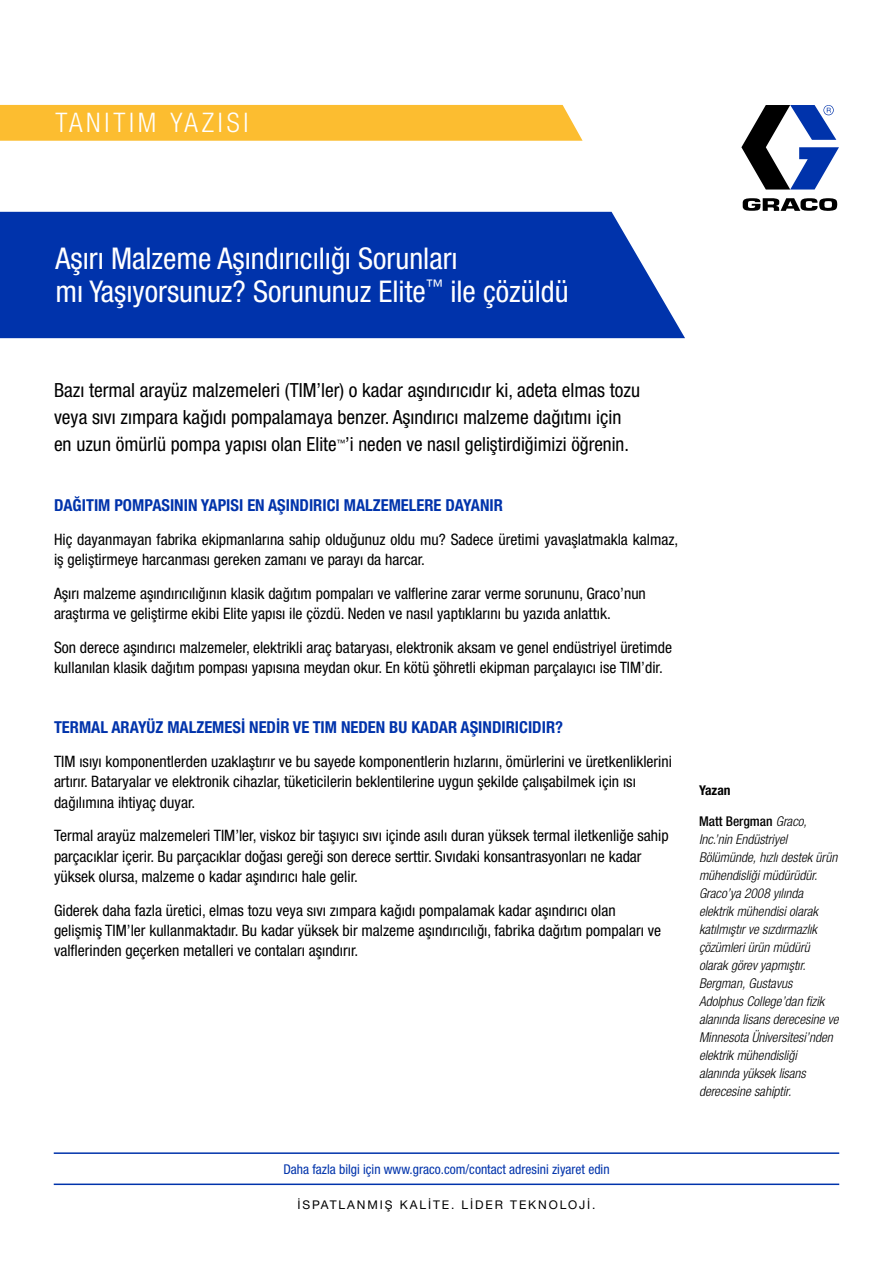
<style>
.page{position:relative;width:893px;height:1263px;background:#fff}
.page>*{position:absolute;margin:0;border:0;box-sizing:border-box;transform-origin:0 0}
.t1{font:condensed 30px/33px "Helvetica Neue LTW1 G";color:#fff}
.t2{font:300 condensed 27px "Helvetica Neue LTW1 G";letter-spacing:.14em;color:#fff}
.t3{font:condensed 19.5px/27px "Helvetica Neue LTW1 G";color:#000}
.t4{font:700 condensed 16.5px "Helvetica Neue LTW1 G";color:#0033ab}
.t5{font:condensed 15.75px/20.2px "Helvetica Neue LTW1 G";color:#000}
.t6{font:italic 300 condensed 13.5px/18px "Helvetica Neue LTW1 G";color:#000}
.t7{font:condensed 13.5px "Helvetica Neue LTW1 G";color:#0033ab}
.t8{font:700 condensed 13.5px "Helvetica Neue LTW1 G";color:#000}
.t9{font:12px "Helvetica Neue LTW1 G";letter-spacing:.16em;color:#000}
.t10{font:condensed 8.7px "Helvetica Neue LTW1 G";color:#000}
.s1{font-weight:500;font-style:normal}
</style>
<div class="page">
<svg style="left:741px;top:105px;width:98px;height:85px"></svg>
<svg style="left:743px;top:198px;width:94px;height:13px"></svg>
<hr style="left:54px;top:1183px;width:785px;height:2px;background:#0033ab">
<hr style="left:54px;top:1152px;width:785px;height:2px;background:#0033ab">
<div style="left:0;top:212px;width:685px;height:126px;background:#0033ab"></div>
<div style="left:0;top:105px;width:583px;height:36px;background:#fcbd30"></div>
<h2 class="t2" style="left:55px;top:107px;width:194px">TANITIM YAZISI</h2>
<h1 class="t1" style="left:55px;top:242px;width:515px">Aşırı Malzeme Aşındırıcılığı Sorunları<br>mı Yaşıyorsunuz? Sorununuz Elite<sup>™</sup> ile çözüldü</h1>
<p class="t3" style="left:54px;top:377px;width:588px">Bazı termal arayüz malzemeleri (TIM’ler) o kadar aşındırıcıdır ki, adeta elmas tozu veya sıvı zımpara kağıdı pompalamaya benzer. Aşındırıcı malzeme dağıtımı için en uzun ömürlü pompa yapısı olan Elite ’i neden ve nasıl geliştirdiğimizi öğrenin.</p>
<p class="t10" style="left:337px;top:438px;width:10px">™</p>
<p class="t4" style="left:54px;top:496px;width:450px">DAĞITIM POMPASININ YAPISI EN AŞINDIRICI MALZEMELERE DAYANIR</p>
<p class="t5" style="left:54px;top:529px;width:626px">Hiç dayanmayan fabrika ekipmanlarına sahip olduğunuz oldu mu? Sadece üretimi yavaşlatmakla kalmaz, iş geliştirmeye harcanması gereken zamanı ve parayı da harcar.</p>
<p class="t5" style="left:54px;top:583px;width:593px">Aşırı malzeme aşındırıcılığının klasik dağıtım pompaları ve valflerine zarar verme sorununu, Graco’nun araştırma ve geliştirme ekibi Elite yapısı ile çözdü. Neden ve nasıl yaptıklarını bu yazıda anlattık.</p>
<p class="t5" style="left:54px;top:637px;width:620px">Son derece aşındırıcı malzemeler, elektrikli araç bataryası, elektronik aksam ve genel endüstriyel üretimde kullanılan klasik dağıtım pompası yapısına meydan okur. En kötü şöhretli ekipman parçalayıcı ise TIM’dir.</p>
<p class="t4" style="left:54px;top:718px;width:511px">TERMAL ARAYÜZ MALZEMESI NEDIR VE TIM NEDEN BU KADAR AŞINDIRICIDIR?</p>
<p class="t5" style="left:54px;top:751px;width:619px">TIM ısıyı komponentlerden uzaklaştırır ve bu sayede komponentlerin hızlarını, ömürlerini ve üretkenliklerini artırır. Bataryalar ve elektronik cihazlar, tüketicilerin beklentilerine uygun şekilde çalışabilmek için ısı dağılımına ihtiyaç duyar.</p>
<p class="t5" style="left:54px;top:826px;width:616px">Termal arayüz malzemeleri TIM’ler, viskoz bir taşıyıcı sıvı içinde asılı duran yüksek termal iletkenliğe sahip parçacıklar içerir. Bu parçacıklar doğası gereği son derece serttir. Sıvıdaki konsantrasyonları ne kadar yüksek olursa, malzeme o kadar aşındırıcı hale gelir.</p>
<p class="t5" style="left:54px;top:900px;width:609px">Giderek daha fazla üretici, elmas tozu veya sıvı zımpara kağıdı pompalamak kadar aşındırıcı olan gelişmiş TIM’ler kullanmaktadır. Bu kadar yüksek bir malzeme aşındırıcılığı, fabrika dağıtım pompaları ve valflerinden geçerken metalleri ve contaları aşındırır.</p>
<p class="t8" style="left:699px;top:782px;width:33px">Yazan</p>
<p class="t6" style="left:699px;top:812px;width:141px"><span class="s1">Matt Bergman</span> Graco,<br>Inc.’nin Endüstriyel<br>Bölümünde, hızlı destek ürün mühendisliği müdürüdür.<br>Graco’ya 2008 yılında elektrik mühendisi olarak katılmıştır ve sızdırmazlık çözümleri ürün müdürü olarak görev yapmıştır.<br>Bergman, Gustavus<br>Adolphus College’dan fizik alanında lisans derecesine ve<br>Minnesota Üniversitesi’nden elektrik mühendisliği alanında yüksek lisans derecesine sahiptir.</p>
<p class="t7" style="left:283px;top:1161px;width:328px">Daha fazla bilgi için www.graco.com/contact adresini ziyaret edin</p>
<p class="t9" style="left:297px;top:1197px;width:300px">İSPATLANMIŞ KALİTE. LİDER TEKNOLOJİ.</p>
</div>
